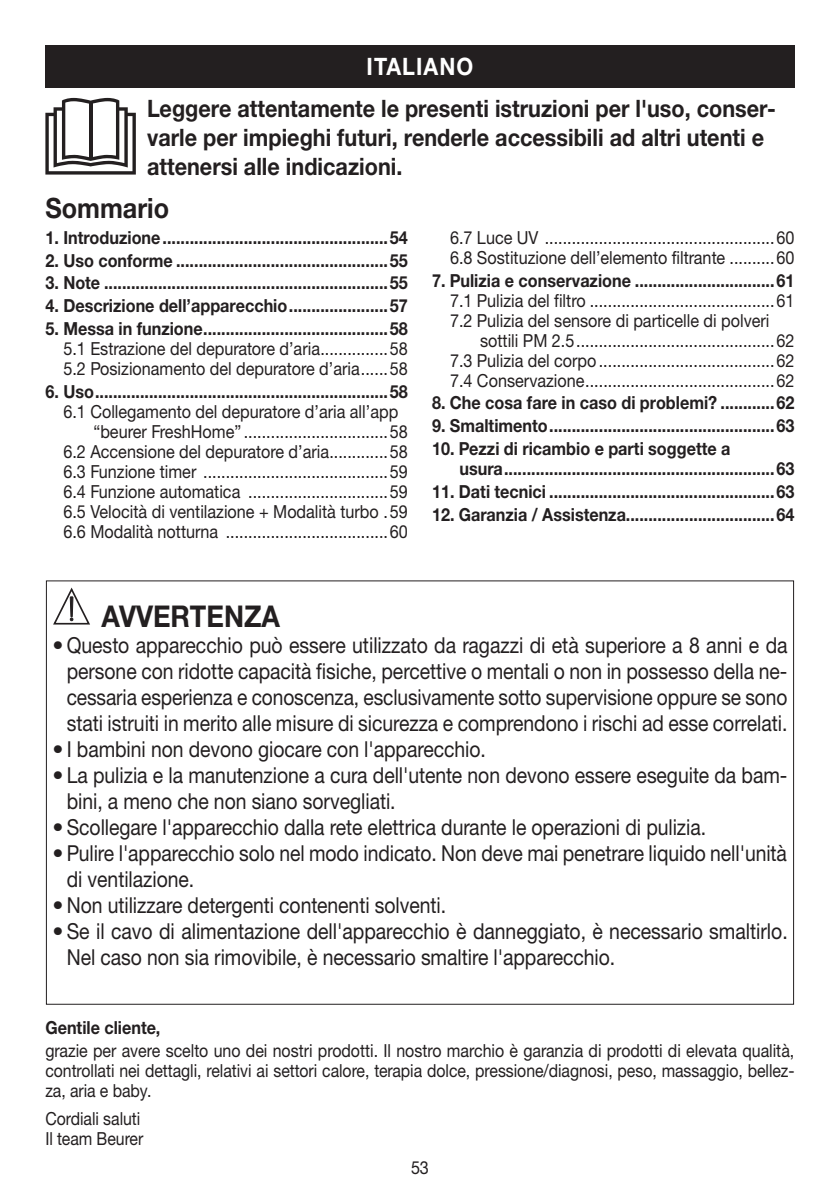
<style>
.page{position:relative;width:840px;height:1191px;background:#fff}
.page>*{position:absolute;margin:0;border:0;box-sizing:border-box;transform-origin:0 0}
.t1{font:700 30px "Helvetica Neue LTW1 G";color:#231f20;scale:.9 1}
.t2{font:700 28px "Helvetica Neue LTW1 G";color:#231f20;scale:.9 1}
.t3{font:700 24px/28.8px "Helvetica Neue LTW1 G";color:#231f20;scale:.9 1}
.t4{font:700 24px "Helvetica Neue LTW1 G";letter-spacing:.05em;color:#fff;scale:.9 1}
.t5{font:22px/26px "Helvetica Neue LTW1 G";letter-spacing:-.005em;color:#231f20}
.t6{font:18px/20px "Helvetica Neue LTW1 G";color:#231f20;scale:.9 1}
.t7{font:700 18px/20px "Helvetica Neue LTW1 G";color:#231f20;scale:.9 1}
.t8{font:18px/20px "Helvetica Neue LTW1 G";color:#231f20;text-align:justify;scale:.89 1}
.t9{font:18px/20px "Helvetica Neue LTW1 G";color:#231f20;scale:.88 1}
</style>
<div class="page">
<svg style="left:45px;top:98px;width:91px;height:77px"></svg>
<hr style="left:89px;top:102px;width:3px;height:57px;background:#231f20">
<div style="left:45px;top:45px;width:749px;height:43px;background:#231f20"></div>
<svg style="left:53px;top:587px;width:37px;height:38px"></svg>
<h3 class="t4" style="left:366px;top:52px;width:120px">ITALIANO</h3>
<h3 class="t3" style="left:147px;top:94px;width:699px">Leggere attentamente le presenti istruzioni per l'uso, conser&shy;varle per impieghi futuri, renderle accessibili ad altri utenti e attenersi alle indicazioni.</h3>
<h2 class="t2" style="left:45px;top:191px;width:139px">Sommario</h2>
<p class="t7" style="left:45px;top:227px;width:404px">1. Introduzione..................................................54</p>
<p class="t7" style="left:45px;top:250px;width:404px">2. Uso conforme ...............................................55</p>
<p class="t7" style="left:45px;top:273px;width:404px">3. Note ...............................................................55</p>
<p class="t7" style="left:45px;top:296px;width:404px">4. Descrizione dell’apparecchio......................57</p>
<p class="t7" style="left:45px;top:318px;width:404px">5. Messa in funzione.........................................58</p>
<p class="t6" style="left:63px;top:338px;width:384px">5.1 Estrazione del depuratore d’aria...............58<br>5.2 Posizionamento del depuratore d’aria......58</p>
<p class="t7" style="left:45px;top:381px;width:404px">6. Uso.................................................................58</p>
<p class="t6" style="left:63px;top:401px;width:373px">6.1 Collegamento del depuratore d’aria all’app</p>
<p class="t6" style="left:93px;top:421px;width:350px">“beurer FreshHome” ................................58</p>
<p class="t6" style="left:63px;top:441px;width:384px">6.2 Accensione del depuratore d’aria.............58</p>
<p class="t6" style="left:63px;top:461px;width:384px">6.3 Funzione timer .........................................59</p>
<p class="t6" style="left:63px;top:481px;width:384px">6.4 Funzione automatica ...............................59</p>
<p class="t6" style="left:63px;top:501px;width:384px">6.5 Velocità di ventilazione + Modalità turbo .59</p>
<p class="t6" style="left:63px;top:521px;width:384px">6.6 Modalità notturna ....................................60</p>
<p class="t6" style="left:450px;top:227px;width:384px">6.7 Luce UV ...................................................60<br>6.8 Sostituzione dell’elemento filtrante ..........60</p>
<p class="t7" style="left:432px;top:270px;width:404px">7. Pulizia e conservazione ...............................61</p>
<p class="t6" style="left:450px;top:290px;width:384px">7.1 Pulizia del filtro .........................................61<br>7.2 Pulizia del sensore di particelle di polveri</p>
<p class="t6" style="left:450px;top:330px;width:384px;text-align:justify;text-indent:30px">sottili PM 2.5............................................62<br>7.3 Pulizia del corpo.......................................62<br>7.4 Conservazione..........................................62</p>
<p class="t7" style="left:432px;top:393px;width:404px">8. Che cosa fare in caso di problemi? ............62</p>
<p class="t7" style="left:432px;top:416px;width:404px">9. Smaltimento..................................................63</p>
<p class="t7" style="left:459px;top:438px;width:373px;text-indent:-27px">10. Pezzi di ricambio e parti soggette a usura............................................................63</p>
<p class="t7" style="left:432px;top:481px;width:404px">11. Dati tecnici ..................................................63</p>
<p class="t7" style="left:432px;top:504px;width:404px">12. Garanzia / Assistenza.................................64</p>
<h1 class="t1" style="left:101px;top:598px;width:200px">AVVERTENZA</h1>
<p class="t5" style="left:67px;top:632px;width:722px;text-align:justify;text-indent:-14px">• Questo apparecchio può essere utilizzato da ragazzi di età superiore a 8 anni e da persone con ridotte capacità fisiche, percettive o mentali o non in possesso della ne&shy;cessaria esperienza e conoscenza, esclusivamente sotto supervisione oppure se sono stati istruiti in merito alle misure di sicurezza e comprendono i rischi ad esse correlati.</p>
<p class="t5" style="left:53px;top:736px;width:434px">• I bambini non devono giocare con l'apparecchio.</p>
<p class="t5" style="left:67px;top:762px;width:721px;text-indent:-14px">• La pulizia e la manutenzione a cura dell'utente non devono essere eseguite da bam&shy;bini, a meno che non siano sorvegliati.</p>
<p class="t5" style="left:53px;top:814px;width:654px">•Scollegare l'apparecchio dalla rete elettrica durante le operazioni di pulizia.</p>
<p class="t5" style="left:67px;top:840px;width:721px;text-indent:-14px">•Pulire l'apparecchio solo nel modo indicato. Non deve mai penetrare liquido nell'unità di ventilazione.</p>
<p class="t5" style="left:53px;top:892px;width:395px">• Non utilizzare detergenti contenenti solventi.</p>
<p class="t5" style="left:67px;top:918px;width:722px;text-indent:-14px">•Se il cavo di alimentazione dell'apparecchio è danneggiato, è necessario smaltirlo.<br>Nel caso non sia rimovibile, è necessario smaltire l'apparecchio.</p>
<p class="t7" style="left:45px;top:1017px;width:129px">Gentile cliente,</p>
<p class="t8" style="left:45px;top:1040px;width:842px">grazie per avere scelto uno dei nostri prodotti. Il nostro marchio è garanzia di prodotti di elevata qualità, controllati nei dettagli, relativi ai settori calore, terapia dolce, pressione/diagnosi, peso, massaggio, bellez&shy;za, aria e baby.</p>
<p class="t9" style="left:45px;top:1108px;width:113px">Cordiali saluti<br>Il team Beurer</p>
<p class="t6" style="left:411px;top:1157px;width:21px">53</p>
</div>
